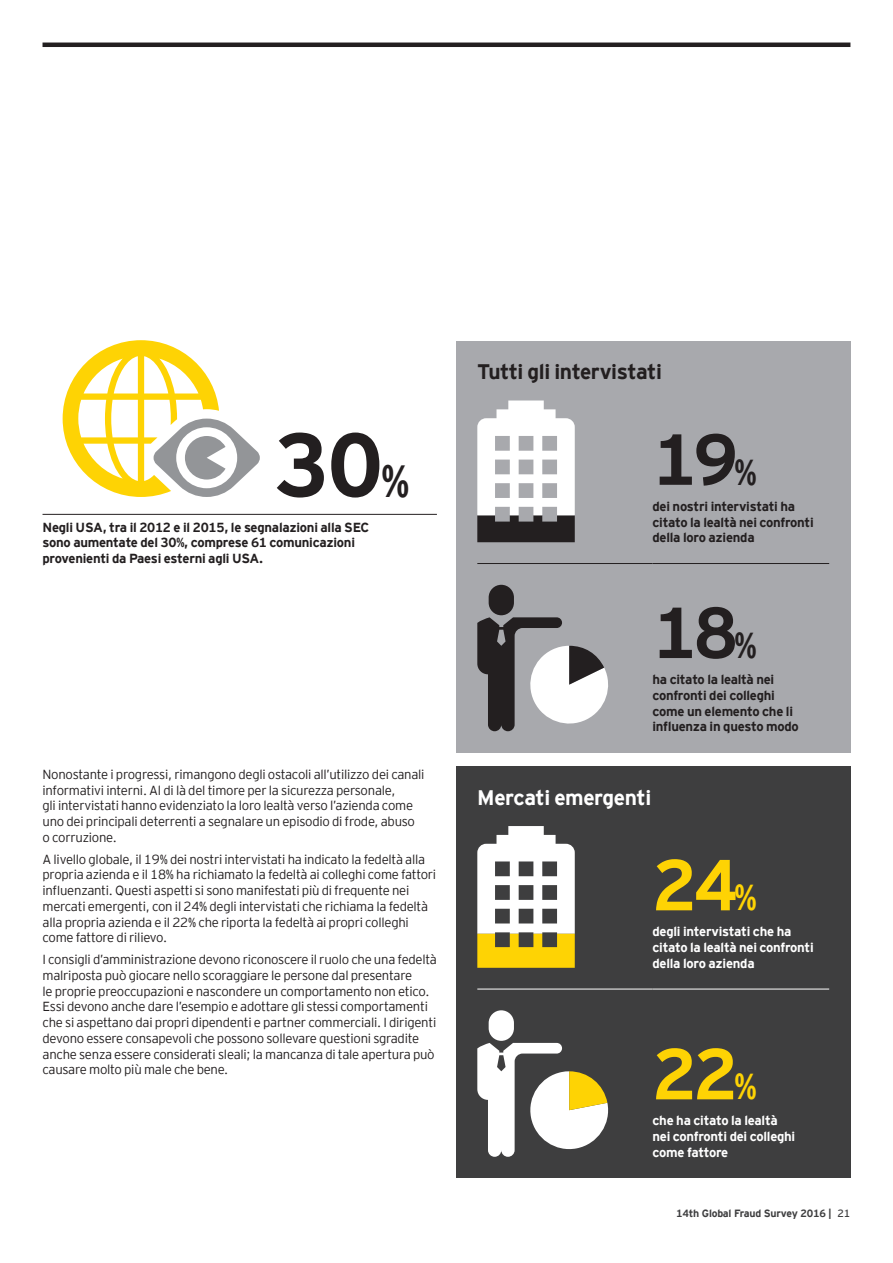
<style>
.page{position:relative;width:893px;height:1263px;background:#fff}
.page>*{position:absolute;margin:0;border:0;box-sizing:border-box;transform-origin:0 0}
.t1{font:700 90px "EY Interstate";color:#231f20}
.t2{font:700 72px "EY Interstate";color:#231f20}
.t3{font:700 72px "EY Interstate";color:#fed304}
.t4{font:700 21px "EY Interstate";letter-spacing:-.02em;color:#231f20}
.t5{font:700 21px "EY Interstate";letter-spacing:-.02em;color:#fff}
.t6{font:300 13.2px/15.8px "EY Interstate";letter-spacing:-.02em;color:#231f20}
.t7{font:700 13.2px/15.8px "EY Interstate";letter-spacing:-.02em;color:#231f20}
.t8{font:700 13.2px/15.8px "EY Interstate";letter-spacing:-.02em;color:#fff}
.t9{font:700 10.5px "EY Interstate";letter-spacing:-.02em;color:#3e3e3f}
.s1{font-size:45px}
.s2{font-size:36px}
.s3{font-weight:400}
</style>
<div class="page">
<svg style="left:63px;top:340px;width:197px;height:157px"></svg>
<hr style="left:43px;top:514px;width:394px;height:1px;background:#231f20">
<div style="left:456px;top:341px;width:394px;height:411px;background:#a8a9ad"></div>
<hr style="left:477px;top:563px;width:175px;height:1px;background:#231f20">
<hr style="left:652px;top:563px;width:177px;height:1px;background:#231f20">
<svg style="left:477px;top:400px;width:98px;height:142px"></svg>
<div style="left:489px;top:585px;width:25px;height:30px;background:#231f20;border-radius:13px"></div>
<svg style="left:477px;top:617px;width:131px;height:114px"></svg>
<div style="left:456px;top:767px;width:394px;height:411px;background:#3e3e3f"></div>
<hr style="left:477px;top:989px;width:175px;height:1px;background:#fff">
<hr style="left:652px;top:989px;width:177px;height:1px;background:#fff">
<svg style="left:477px;top:826px;width:98px;height:142px"></svg>
<div style="left:489px;top:1010px;width:25px;height:31px;background:#fff;border-radius:13px"></div>
<svg style="left:477px;top:1043px;width:132px;height:114px"></svg>
<hr style="left:43px;top:43px;width:807px;height:4px;background:#231f20">
<h1 class="t1" style="left:273px;top:400px;width:137px">30<span class="s1">%</span></h1>
<p class="t7" style="left:43px;top:518px;width:328px">Negli USA, tra il 2012 e il 2015, le segnalazioni alla SEC sono aumentate del 30%, comprese 61 comunicazioni provenienti da Paesi esterni agli USA.</p>
<p class="t6" style="left:43px;top:765px;width:383px">Nonostante i progressi, rimangono degli ostacoli all’utilizzo dei canali informativi interni. Al di là del timore per la sicurezza personale,<br>gli intervistati hanno evidenziato la loro lealtà verso l’azienda come uno dei principali deterrenti a segnalare un episodio di frode, abuso o corruzione.</p>
<p class="t6" style="left:43px;top:850px;width:395px">A livello globale, il 19% dei nostri intervistati ha indicato la fedeltà alla propria azienda e il 18% ha richiamato la fedeltà ai colleghi come fattori influenzanti. Questi aspetti si sono manifestati più di frequente nei mercati emergenti, con il 24% degli intervistati che richiama la fedeltà alla propria azienda e il 22% che riporta la fedeltà ai propri colleghi come fattore di rilievo.</p>
<p class="t6" style="left:43px;top:951px;width:396px">I consigli d’amministrazione devono riconoscere il ruolo che una fedeltà malriposta può giocare nello scoraggiare le persone dal presentare<br>le proprie preoccupazioni e nascondere un comportamento non etico.<br>Essi devono anche dare l’esempio e adottare gli stessi comportamenti che si aspettano dai propri dipendenti e partner commerciali. I dirigenti devono essere consapevoli che possono sollevare questioni sgradite anche senza essere considerati sleali; la mancanza di tale apertura può causare molto più male che bene.</p>
<h3 class="t4" style="left:477px;top:357px;width:186px">Tutti gli intervistati</h3>
<h2 class="t2" style="left:652px;top:407px;width:106px">19<span class="s2">%</span></h2>
<p class="t7" style="left:652px;top:497px;width:163px">dei nostri intervistati ha citato la lealtà nei confronti della loro azienda</p>
<h2 class="t2" style="left:652px;top:581px;width:106px">18<span class="s2">%</span></h2>
<p class="t7" style="left:652px;top:671px;width:148px">ha citato la lealtà nei confronti dei colleghi come un elemento che li influenza in questo modo</p>
<h3 class="t5" style="left:477px;top:782px;width:175px">Mercati emergenti</h3>
<h2 class="t3" style="left:652px;top:833px;width:106px">24<span class="s2">%</span></h2>
<p class="t8" style="left:652px;top:923px;width:163px">degli intervistati che ha citato la lealtà nei confronti della loro azienda</p>
<h2 class="t3" style="left:652px;top:1022px;width:106px">22<span class="s2">%</span></h2>
<p class="t8" style="left:652px;top:1112px;width:144px">che ha citato la lealtà nei confronti dei colleghi come fattore</p>
<p class="t9" style="left:676px;top:1206px;width:176px">14th Global Fraud Survey 2016 | <span class="s3">21</span></p>
</div>
